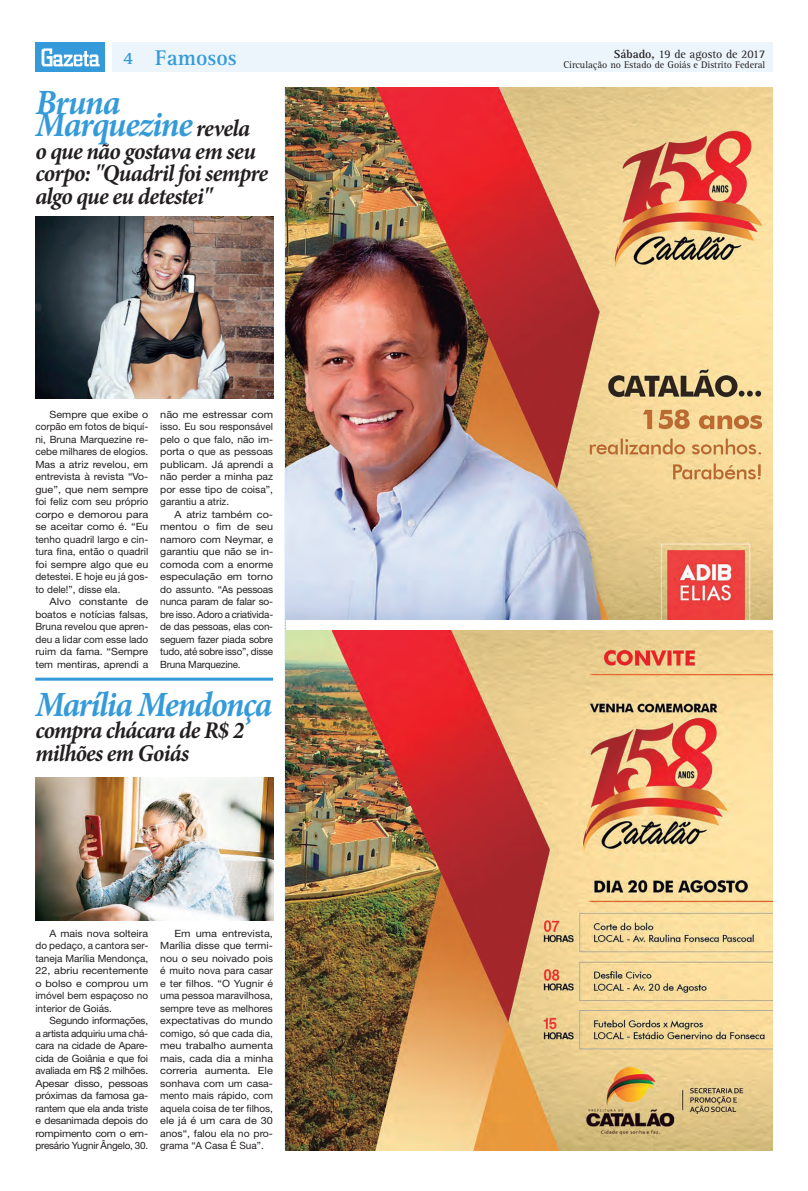
<style>
.page{position:relative;width:808px;height:1191px;background:#fff}
.page>*{position:absolute;margin:0;border:0;box-sizing:border-box;transform-origin:0 0}
.t1{font:italic 700 35.5px "Minion Pro";letter-spacing:-.04em;color:#349ada;scale:.96 1}
.t2{font:italic 700 35.5px "Minion Pro";letter-spacing:-.04em;color:#349ada;scale:.94 1}
.t3{font:italic 700 24px/22.6px "Minion Pro";letter-spacing:-.035em;color:#231f20;scale:.96 1}
.t4{font:italic 700 24px/22.6px "Minion Pro";letter-spacing:-.035em;color:#231f20;scale:.95 1}
.t5{font:700 22px "Rotis Serif";color:#349ada}
.t6{font:700 18px "Rotis Serif";color:#349ada}
.t7{font:12px "Rotis Serif";color:#231f20}
.Notinhas_famosos{font:10px/12.5px "Helvetica Neue";color:#231f20;text-align:justify;scale:1.1 1}
.Notinhas_famosos-2{font:10px/12.5px "Helvetica Neue";color:#231f20;text-align:justify;scale:1.07 1}
.Notinhas_famosos-3{font:10px/12.5px "Helvetica Neue";color:#231f20;text-align:justify;scale:1.09 1}
.Notinhas_famosos-4{font:10px/12.5px "Helvetica Neue";color:#231f20;text-align:justify}
.Notinhas_famosos-5{font:10px/12.5px "Helvetica Neue";color:#231f20;text-align:justify;scale:1.06 1}
.t8{font:10px "Rotis Serif";color:#231f20}
.s1{font-weight:700}
.s2{font-size:24px;color:#231f20}
</style>
<div class="page">
<div style="left:112px;top:43px;width:660px;height:29px;background:#ebf5fb"></div>
<div style="left:35px;top:43px;width:70px;height:29px;background:#349ada"></div>
<svg style="left:42px;top:48px;width:58px;height:18px"></svg>
<hr style="left:35px;top:677px;width:238px;height:3px;background:#349ada">
<img style="left:35px;top:777px;width:238px;height:143px">
<img style="left:35px;top:217px;width:238px;height:181px">
<img style="left:285px;top:630px;width:487px;height:520px">
<img style="left:285px;top:88px;width:487px;height:531px">
<p class="t7" style="left:614px;top:47px;width:153px"><span class="s1">Sábado,</span> 19 de agosto de 2017</p>
<p class="t6" style="left:123px;top:48px;width:12px">4</p>
<p class="t5" style="left:155px;top:45px;width:83px">Famosos</p>
<p class="t8" style="left:563px;top:59px;width:203px">Circulação no Estado de Goiás e Distrito Federal</p>
<p class="t1" style="left:35px;top:77px;width:90px">Bruna</p>
<p class="t1" style="left:35px;top:100px;width:225px">Marquezine <span class="s2">revela</span></p>
<p class="t3" style="left:35px;top:139px;width:244px">o que não gostava em seu corpo: "Quadril foi sempre algo que eu detestei"</p>
<p class="Notinhas_famosos-2" style="left:35px;top:408px;width:107px;text-indent:14px">Sempre que exibe o corpão em fotos de biquí&shy;ni, Bruna Marquezine re&shy;cebe milhares de elogios.<br>Mas a atriz revelou, em entrevista à revista “Vo&shy;gue”, que nem sempre foi feliz com seu próprio corpo e demorou para se aceitar como é. “Eu tenho quadril largo e cin&shy;tura fina, então o quadril foi sempre algo que eu detestei. E hoje eu já gos&shy;to dele!”, disse ela.</p>
<p class="Notinhas_famosos" style="left:35px;top:595px;width:104px;text-indent:14px">Alvo constante de boatos e notícias falsas, Bruna revelou que apren&shy;deu a lidar com esse lado ruim da fama. “Sempre tem mentiras, aprendi a</p>
<p class="Notinhas_famosos" style="left:160px;top:408px;width:104px">não me estressar com isso. Eu sou responsável pelo o que falo, não im&shy;porta o que as pessoas publicam. Já aprendi a não perder a minha paz por esse tipo de coisa”, garantiu a atriz.</p>
<p class="Notinhas_famosos-3" style="left:160px;top:508px;width:105px;text-indent:14px">A atriz também co&shy;mentou o fim de seu namoro com Neymar, e garantiu que não se in&shy;comoda com a enorme especulação em torno do assunto. “As pessoas nunca param de falar so&shy;bre isso. Adoro a criativida&shy;de das pessoas, elas con&shy;seguem fazer piada sobre tudo, até sobre isso”, disse Bruna Marquezine.</p>
<p class="t2" style="left:35px;top:679px;width:253px">Marília Mendonça</p>
<p class="t4" style="left:35px;top:719px;width:221px">compra chácara de R$ 2 milhões em Goiás</p>
<p class="Notinhas_famosos-5" style="left:35px;top:927px;width:108px;text-indent:14px">A mais nova solteira do pedaço, a cantora ser&shy;taneja Marília Mendonça, 22, abriu recentemente o bolso e comprou um imóvel bem espaçoso no interior de Goiás.</p>
<p class="Notinhas_famosos-4" style="left:35px;top:1014px;width:114px;text-indent:14px">Segundo informações, a artista adquiriu uma chá&shy;cara na cidade de Apare&shy;cida de Goiânia e que foi avaliada em R$ 2 milhões.<br>Apesar disso, pessoas próximas da famosa ga&shy;rantem que ela anda triste e desanimada depois do rompimento com o em&shy;presário Yugnir Ângelo, 30.</p>
<p class="Notinhas_famosos" style="left:160px;top:927px;width:104px;text-indent:14px">Em uma entrevista, Marília disse que termi&shy;nou o seu noivado pois é muito nova para casar e ter filhos. “O Yugnir é uma pessoa maravilhosa, sempre teve as melhores expectativas do mundo comigo, só que cada dia, meu trabalho aumenta mais, cada dia a minha correria aumenta. Ele sonhava com um casa&shy;mento mais rápido, com aquela coisa de ter filhos, ele já é um cara de 30 anos“, falou ela no pro&shy;grama “A Casa É Sua”.</p>
</div>
